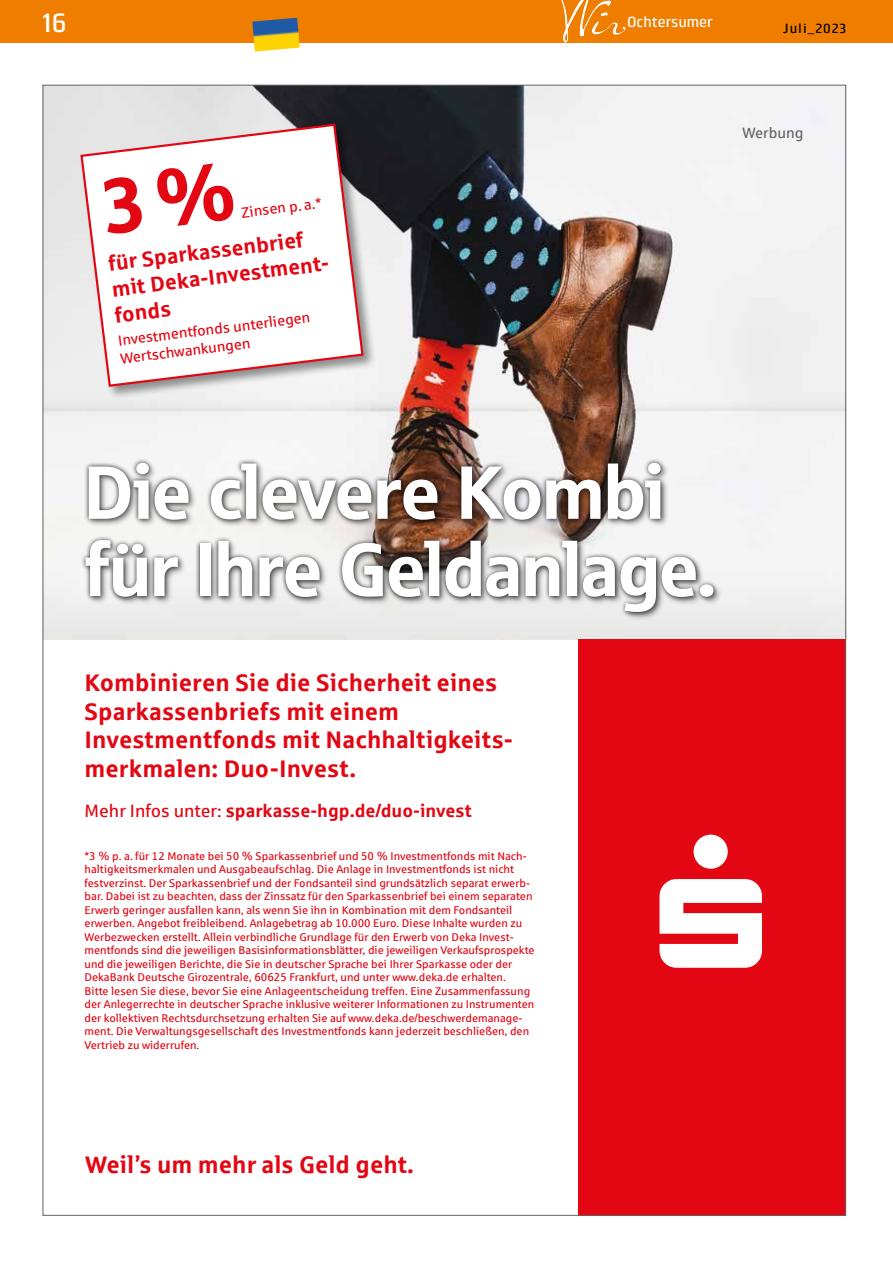
<style>
.page{position:relative;width:893px;height:1263px;background:#fff}
.page>*{position:absolute;margin:0;border:0;box-sizing:border-box;transform-origin:0 0}
.t1{font:75.3px/77.2px "Sparkasse Head";letter-spacing:-.005em;color:#fff}
.t2{font:500 27px "Klint LT Pro";color:#fff}
.t3{font:700 24px/28.7px "Sparkasse Rg";color:#e30613}
.t4{font:700 21.45px/26px "Sparkasse Rg";color:#e30613}
.t5{font:700 18px "Sparkasse Rg";color:#e30613}
.t6{font:500 15px "Klint LT Pro";color:#fff}
.t7{font:15px "Sparkasse Rg";color:#646363}
.t8{font:14.85px/17.9px "Sparkasse Rg";color:#e30613}
.t9{font:500 13.5px "Klint LT Pro";letter-spacing:.075em;color:#000}
.t10{font:11.25px/13.5px "Sparkasse Rg";color:#e30613}
.s1{font-weight:400}
</style>
<div class="page">
<div style="left:0;top:0;width:893px;height:42px;background:#ef7d00"></div>
<img style="left:580px;top:0;width:7px;height:36px">
<img style="left:252px;top:18px;width:48px;height:34px">
<img style="left:42px;top:86px;width:802px;height:553px">
<div style="left:578px;top:639px;width:268px;height:577px;background:#e30613"></div>
<svg style="left:659px;top:835px;width:103px;height:133px"></svg>
<div style="left:83px;top:459px;width:640px;height:162px;background:#ececec"></div>
<div style="left:80px;top:458px;width:638px;height:159px;background:#000;opacity:.75"></div>
<div style="left:79px;top:122px;width:298px;height:278px;background:#000;opacity:.41"></div>
<svg style="left:79px;top:122px;width:286px;height:266px"></svg>
<svg style="left:101px;top:161px;width:134px;height:74px"></svg>
<h2 class="t2" style="left:41px;top:8px;width:26px">16</h2>
<h3 class="t6" style="left:627px;top:14px;width:87px">Ochtersumer</h3>
<p class="t9" style="left:783px;top:21px;width:65px">Juli_2023</p>
<h3 class="t8" style="left:240px;top:203px;width:82px;rotate:-7deg">Zinsen p. a.*</h3>
<h3 class="t4" style="left:107px;top:250px;width:223px;rotate:-7deg">für Sparkassenbrief mit Deka-Investment&shy;fonds</h3>
<h3 class="t8" style="left:117px;top:331px;width:195px;rotate:-7deg">Investmentfonds unterliegen<br>Wertschwankungen</h3>
<h3 class="t7" style="left:742px;top:124px;width:63px">Werbung</h3>
<h1 class="t1" style="left:85px;top:451px;width:633px">Die clevere Kombi für Ihre Geldanlage.</h1>
<h3 class="t3" style="left:85px;top:667px;width:430px">Kombinieren Sie die Sicherheit eines<br>Sparkassenbriefs mit einem<br>Investmentfonds mit Nachhaltigkeits&shy;merkmalen: Duo-Invest.</h3>
<h3 class="t5" style="left:85px;top:799px;width:388px"><span class="s1">Mehr Infos unter:</span> sparkasse-hgp.de/duo-invest</h3>
<p class="t10" style="left:85px;top:849px;width:451px">*3 % p. a. für 12 Monate bei 50 % Sparkassenbrief und 50 % Investmentfonds mit Nach&shy;haltigkeitsmerkmalen und Ausgabeaufschlag. Die Anlage in Investmentfonds ist nicht festverzinst. Der Sparkassenbrief und der Fondsanteil sind grundsätzlich separat erwerb&shy;bar. Dabei ist zu beachten, dass der Zinssatz für den Sparkassenbrief bei einem separaten Erwerb geringer ausfallen kann, als wenn Sie ihn in Kombination mit dem Fondsanteil erwerben. Angebot freibleibend. Anlagebetrag ab 10.000 Euro. Diese Inhalte wurden zu Werbezwecken erstellt. Allein verbindliche Grundlage für den Erwerb von Deka Invest&shy;mentfonds sind die jeweiligen Basisinformationsblätter, die jeweiligen Verkaufsprospekte und die jeweiligen Berichte, die Sie in deutscher Sprache bei Ihrer Sparkasse oder der DekaBank Deutsche Girozentrale, 60625 Frankfurt, und unter www.deka.de erhalten.<br>Bitte lesen Sie diese, bevor Sie eine Anlageentscheidung treffen. Eine Zusammenfassung der Anlegerrechte in deutscher Sprache inklusive weiterer Informationen zu Instrumenten der kollektiven Rechtsdurchsetzung erhalten Sie auf www.deka.de/beschwerdemanage&shy;ment. Die Verwaltungsgesellschaft des Investmentfonds kann jederzeit beschließen, den Vertrieb zu widerrufen.</p>
<h3 class="t3" style="left:85px;top:1150px;width:330px">Weil’s um mehr als Geld geht.</h3>
</div>
